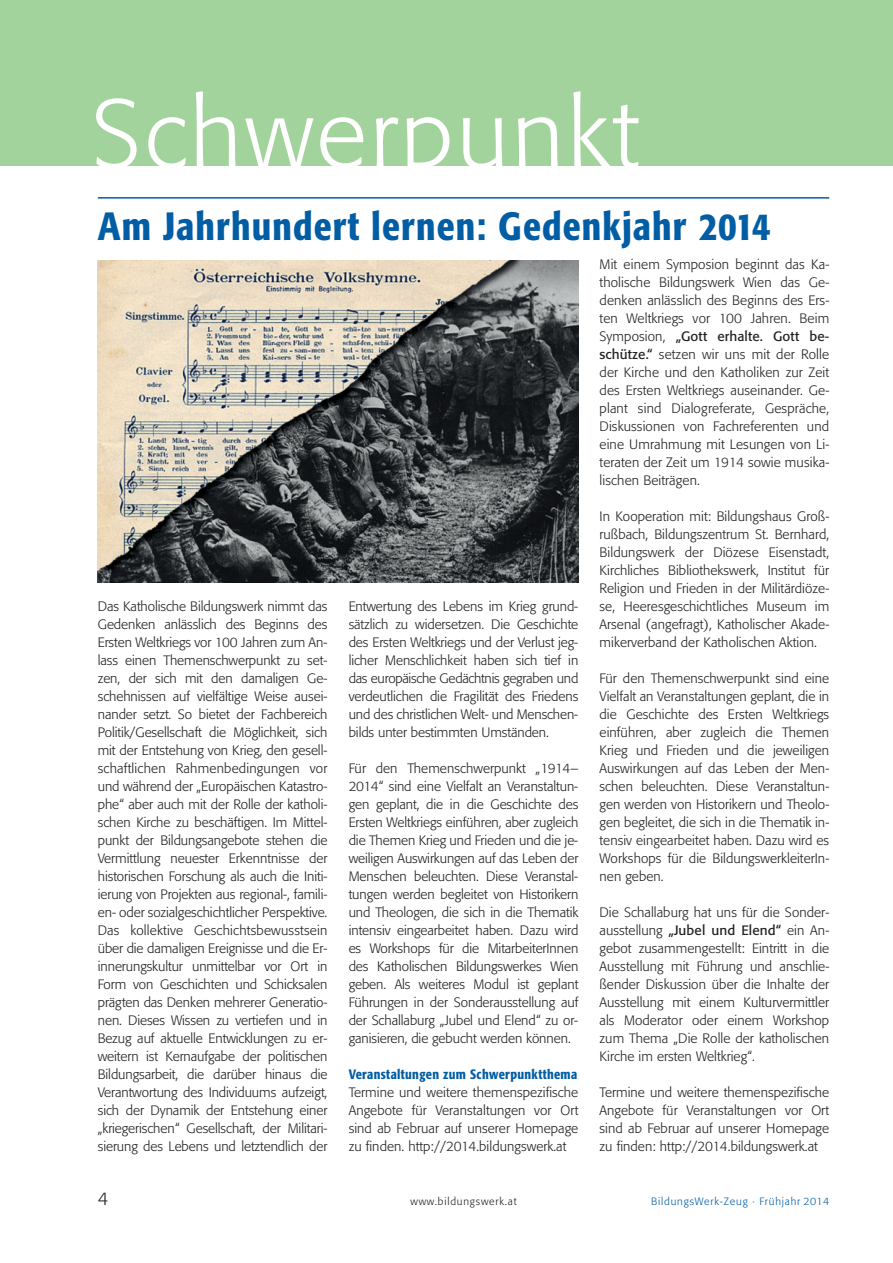
<style>
.page{position:relative;width:893px;height:1263px;background:#fff}
.page>*{position:absolute;margin:0;border:0;box-sizing:border-box;transform-origin:0 0}
.t1{font:300 96px "Formata";letter-spacing:.035em;color:#fff}
.t2{font:500 condensed 39px "Formata";letter-spacing:.03em;color:#015da4}
.t3{font:300 18px "Formata";color:#231f20}
.t4{font:300 13.5px/18px "Formata";letter-spacing:.005em;color:#231f20;text-align:justify}
.t5{font:500 condensed 13.5px "Formata";letter-spacing:.025em;color:#015da4}
.t6{font:300 10.5px "Formata";letter-spacing:.08em;color:#015da4}
.t7{font:300 10.5px "Formata";letter-spacing:.08em;color:#231f20}
.s1{font-weight:400}
</style>
<div class="page">
<div style="left:0;top:0;width:893px;height:166px;background:#a3d39c"></div>
<hr style="left:98px;top:197px;width:731px;height:2px;background:#015da4">
<img style="left:98px;top:260px;width:480px;height:322px">
<h1 class="t1" style="left:91px;top:93px;width:549px">Schwerpunkt</h1>
<h2 class="t2" style="left:98px;top:211px;width:675px">Am Jahrhundert lernen: Gedenkjahr 2014</h2>
<p class="t4" style="left:98px;top:598px;width:231px">Das Katholische Bildungswerk nimmt das Gedenken anlässlich des Beginns des Ersten Weltkriegs vor 100 Jahren zum An&shy;lass einen Themenschwerpunkt zu set&shy;zen, der sich mit den damaligen Ge&shy;schehnissen auf vielfältige Weise ausei&shy;nander setzt. So bietet der Fachbereich Politik/Gesellschaft die Möglichkeit, sich mit der Entstehung von Krieg, den gesell&shy;schaftlichen Rahmenbedingungen vor und während der „Europäischen Katastro&shy;phe“ aber auch mit der Rolle der katholi&shy;schen Kirche zu beschäftigen. Im Mittel&shy;punkt der Bildungsangebote stehen die Vermittlung neuester Erkenntnisse der historischen Forschung als auch die Initi&shy;ierung von Projekten aus regional-, famili&shy;en- oder sozialgeschichtlicher Perspektive.<br>Das kollektive Geschichtsbewusstsein über die damaligen Ereignisse und die Er&shy;innerungskultur unmittelbar vor Ort in Form von Geschichten und Schicksalen prägten das Denken mehrerer Generatio&shy;nen. Dieses Wissen zu vertiefen und in Bezug auf aktuelle Entwicklungen zu er&shy;weitern ist Kernaufgabe der politischen Bildungsarbeit, die darüber hinaus die Verantwortung des Individuums aufzeigt, sich der Dynamik der Entstehung einer „kriegerischen“ Gesellschaft, der Militari&shy;sierung des Lebens und letztendlich der</p>
<p class="t4" style="left:349px;top:598px;width:231px">Entwertung des Lebens im Krieg grund&shy;sätzlich zu widersetzen. Die Geschichte des Ersten Weltkriegs und der Verlust jeg&shy;licher Menschlichkeit haben sich tief in das europäische Gedächtnis gegraben und verdeutlichen die Fragilität des Friedens und des christlichen Welt- und Menschen&shy;bilds unter bestimmten Umständen.</p>
<p class="t4" style="left:349px;top:760px;width:231px">Für den Themenschwerpunkt „1914– 2014“ sind eine Vielfalt an Veranstaltun&shy;gen geplant, die in die Geschichte des Ersten Weltkriegs einführen, aber zugleich die Themen Krieg und Frieden und die je&shy;weiligen Auswirkungen auf das Leben der Menschen beleuchten. Diese Veranstal&shy;tungen werden begleitet von Historikern und Theologen, die sich in die Thematik intensiv eingearbeitet haben. Dazu wird es Workshops für die MitarbeiterInnen des Katholischen Bildungswerkes Wien geben. Als weiteres Modul ist geplant Führungen in der Sonderausstellung auf der Schallaburg „Jubel und Elend“ zu or&shy;ganisieren, die gebucht werden können.</p>
<p class="t5" style="left:349px;top:1068px;width:230px">Veranstaltungen zum Schwerpunktthema</p>
<p class="t4" style="left:349px;top:1084px;width:231px">Termine und weitere themenspezifische Angebote für Veranstaltungen vor Ort sind ab Februar auf unserer Homepage zu finden. http://2014.bildungswerk.at</p>
<p class="t4" style="left:600px;top:256px;width:231px">Mit einem Symposion beginnt das Ka&shy;tholische Bildungswerk Wien das Ge&shy;denken anlässlich des Beginns des Ers&shy;ten Weltkriegs vor 100 Jahren. Beim Symposion, <span class="s1">„Gott erhalte. Gott be&shy;schütze.“</span> setzen wir uns mit der Rolle der Kirche und den Katholiken zur Zeit des Ersten Weltkriegs auseinander. Ge&shy;plant sind Dialogreferate, Gespräche, Diskussionen von Fachreferenten und eine Umrahmung mit Lesungen von Li&shy;teraten der Zeit um 1914 sowie musika&shy;lischen Beiträgen.</p>
<p class="t4" style="left:600px;top:508px;width:231px">In Kooperation mit: Bildungshaus Groß&shy;rußbach, Bildungszentrum St. Bernhard, Bildungswerk der Diözese Eisenstadt, Kirchliches Bibliothekswerk, Institut für Religion und Frieden in der Militärdiöze&shy;se, Heeresgeschichtliches Museum im Arsenal (angefragt), Katholischer Akade&shy;mikerverband der Katholischen Aktion.</p>
<p class="t4" style="left:600px;top:670px;width:231px">Für den Themenschwerpunkt sind eine Vielfalt an Veranstaltungen geplant, die in die Geschichte des Ersten Weltkriegs einführen, aber zugleich die Themen Krieg und Frieden und die jeweiligen Auswirkungen auf das Leben der Men&shy;schen beleuchten. Diese Veranstaltun&shy;gen werden von Historikern und Theolo&shy;gen begleitet, die sich in die Thematik in&shy;tensiv eingearbeitet haben. Dazu wird es Workshops für die BildungswerkleiterIn&shy;nen geben.</p>
<p class="t4" style="left:600px;top:904px;width:231px">Die Schallaburg hat uns für die Sonder&shy;ausstellung <span class="s1">„Jubel und Elend“</span> ein An&shy;gebot zusammengestellt: Eintritt in die Ausstellung mit Führung und anschlie&shy;ßender Diskussion über die Inhalte der Ausstellung mit einem Kulturvermittler als Moderator oder einem Workshop zum Thema „Die Rolle der katholischen Kirche im ersten Weltkrieg“.</p>
<p class="t4" style="left:600px;top:1084px;width:231px">Termine und weitere themenspezifische Angebote für Veranstaltungen vor Ort sind ab Februar auf unserer Homepage zu finden: http://2014.bildungswerk.at</p>
<h3 class="t3" style="left:98px;top:1191px;width:12px">4</h3>
<p class="t7" style="left:410px;top:1197px;width:108px">www.bildungswerk.at</p>
<p class="t6" style="left:651px;top:1197px;width:179px">BildungsWerk-Zeug · Frühjahr 2014</p>
</div>
